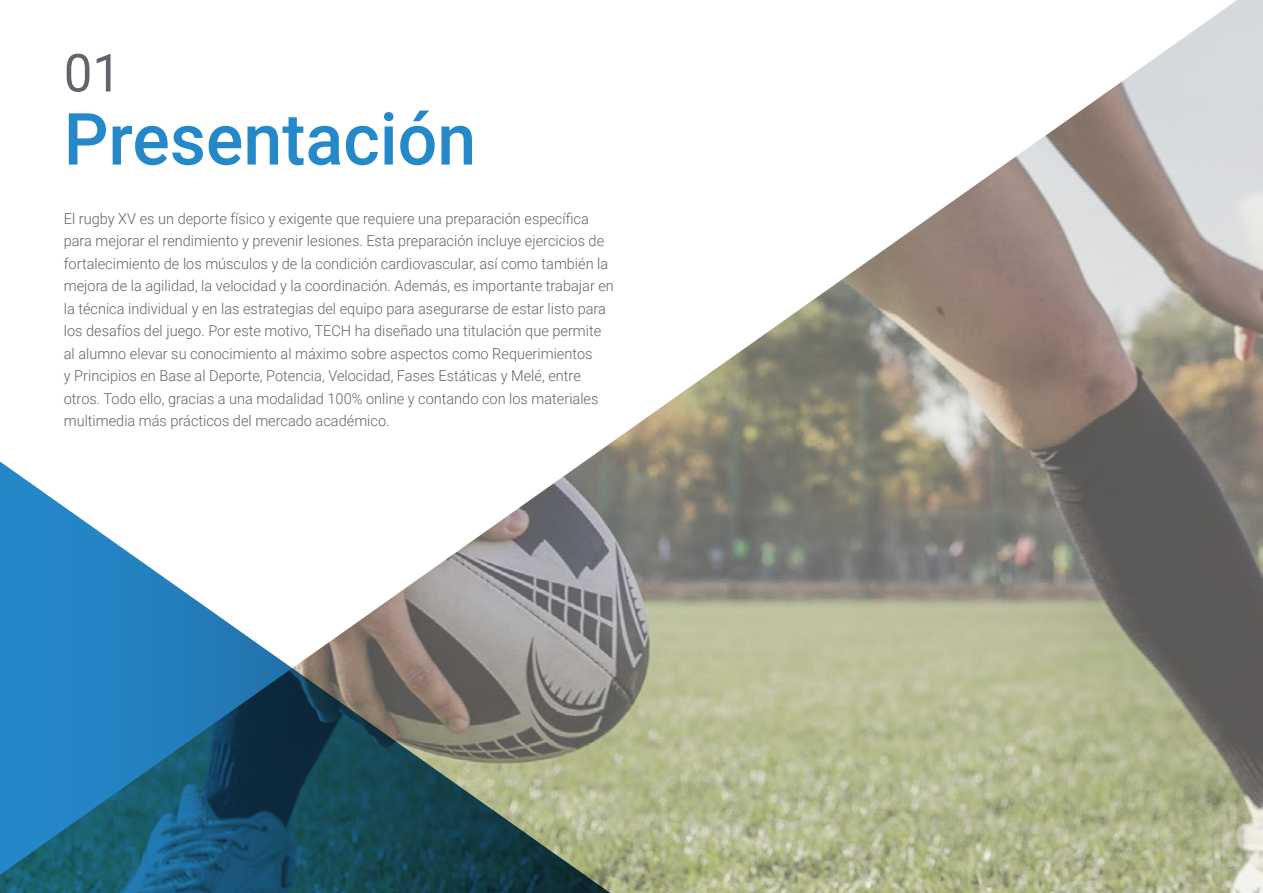
<style>
.page{position:relative;width:1263px;height:893px;background:#fff}
.page>*{position:absolute;margin:0;border:0;box-sizing:border-box;transform-origin:0 0}
.t1{font:500 72px "Roboto";color:#2488c9}
.t2{font:52.5px "Roboto";color:#61646a}
.t3{font:300 15px/22.5px "Roboto";color:#61646a}
</style>
<div class="page">
<img style="left:606px;top:0;width:657px;height:893px">
<svg style="left:0;top:446px;width:640px;height:447px"></svg>
<h2 class="t2" style="left:64px;top:36px;width:59px">01</h2>
<h1 class="t1" style="left:64px;top:89px;width:414px">Presentación</h1>
<p class="t3" style="left:64px;top:207px;width:552px">El rugby XV es un deporte físico y exigente que requiere una preparación específica para mejorar el rendimiento y prevenir lesiones. Esta preparación incluye ejercicios de fortalecimiento de los músculos y de la condición cardiovascular, así como también la mejora de la agilidad, la velocidad y la coordinación. Además, es importante trabajar en la técnica individual y en las estrategias del equipo para asegurarse de estar listo para los desafíos del juego. Por este motivo, TECH ha diseñado una titulación que permite al alumno elevar su conocimiento al máximo sobre aspectos como Requerimientos<br>y Principios en Base al Deporte, Potencia, Velocidad, Fases Estáticas y Melé, entre otros. Todo ello, gracias a una modalidad 100% online y contando con los materiales multimedia más prácticos del mercado académico.</p>
</div>
